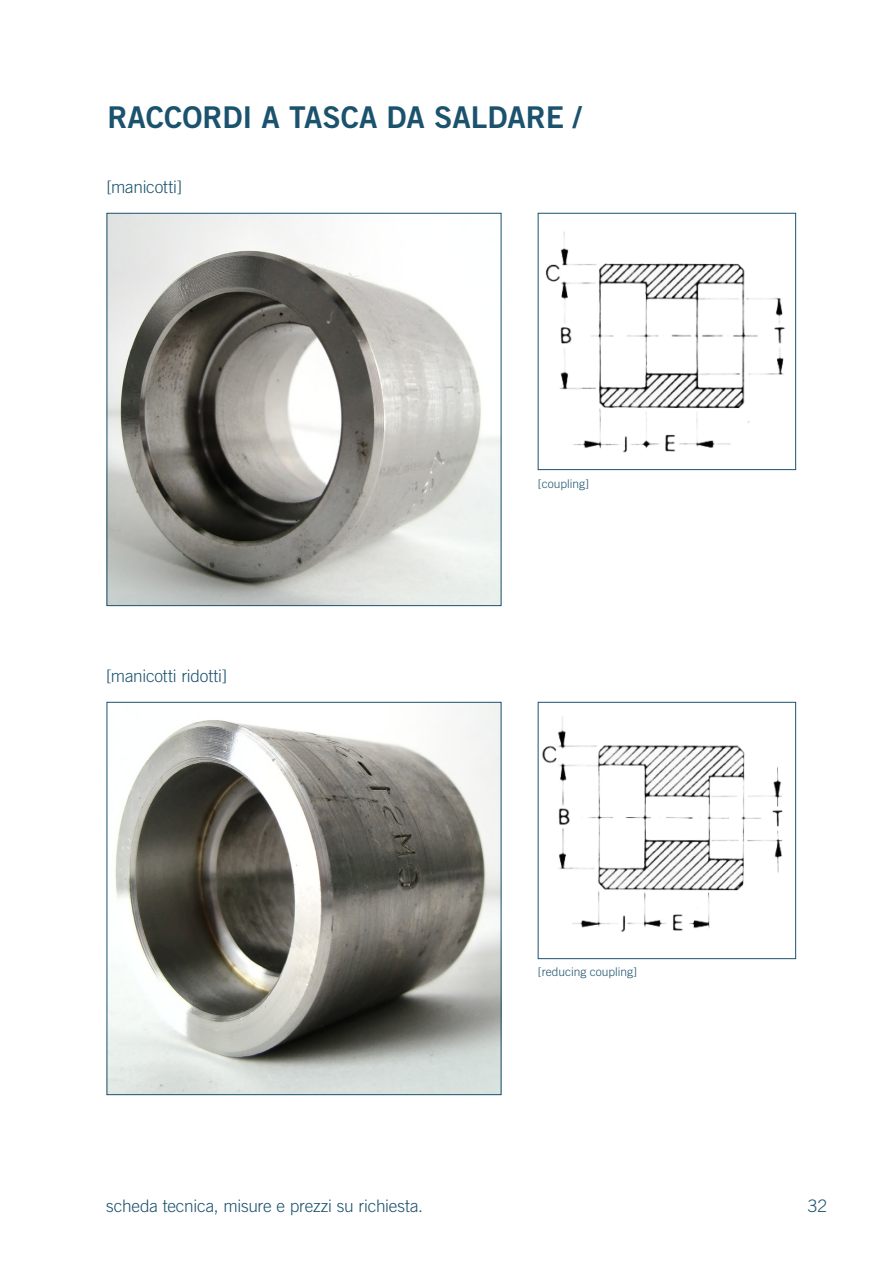
<style>
.page{position:relative;width:893px;height:1263px;background:#fff}
.page>*{position:absolute;margin:0;border:0;box-sizing:border-box;transform-origin:0 0}
.t1{font:30px "Trade Gothic LT Std Bd 2";color:#1b526d}
.t2{font:300 17.25px "Trade Gothic LT Std";letter-spacing:-.01em;color:#1b526d}
.t3{font:300 12px "Trade Gothic LT Std";color:#1b526d}
</style>
<div class="page">
<img style="left:109px;top:215px;width:390px;height:389px">
<div style="left:107px;top:213px;width:394px;height:393px;border:1px solid #1b526d"></div>
<img style="left:109px;top:704px;width:390px;height:389px">
<div style="left:107px;top:702px;width:394px;height:393px;border:1px solid #1b526d"></div>
<img style="left:545px;top:232px;width:240px;height:221px">
<div style="left:538px;top:213px;width:258px;height:257px;border:1px solid #1b526d"></div>
<img style="left:542px;top:717px;width:241px;height:215px">
<div style="left:538px;top:702px;width:258px;height:257px;border:1px solid #1b526d"></div>
<p class="t1" style="left:107px;top:99px;width:476px">RACCORDI A TASCA DA SALDARE /</p>
<p class="t2" style="left:107px;top:176px;width:77px">[manicotti]</p>
<p class="t2" style="left:106px;top:665px;width:122px">[manicotti ridotti]</p>
<p class="t3" style="left:538px;top:476px;width:53px">[coupling]</p>
<p class="t3" style="left:538px;top:965px;width:101px">[reducing coupling]</p>
<p class="t2" style="left:106px;top:1195px;width:318px">scheda tecnica, misure e prezzi su richiesta.</p>
<p class="t2" style="left:808px;top:1195px;width:20px">32</p>
</div>
